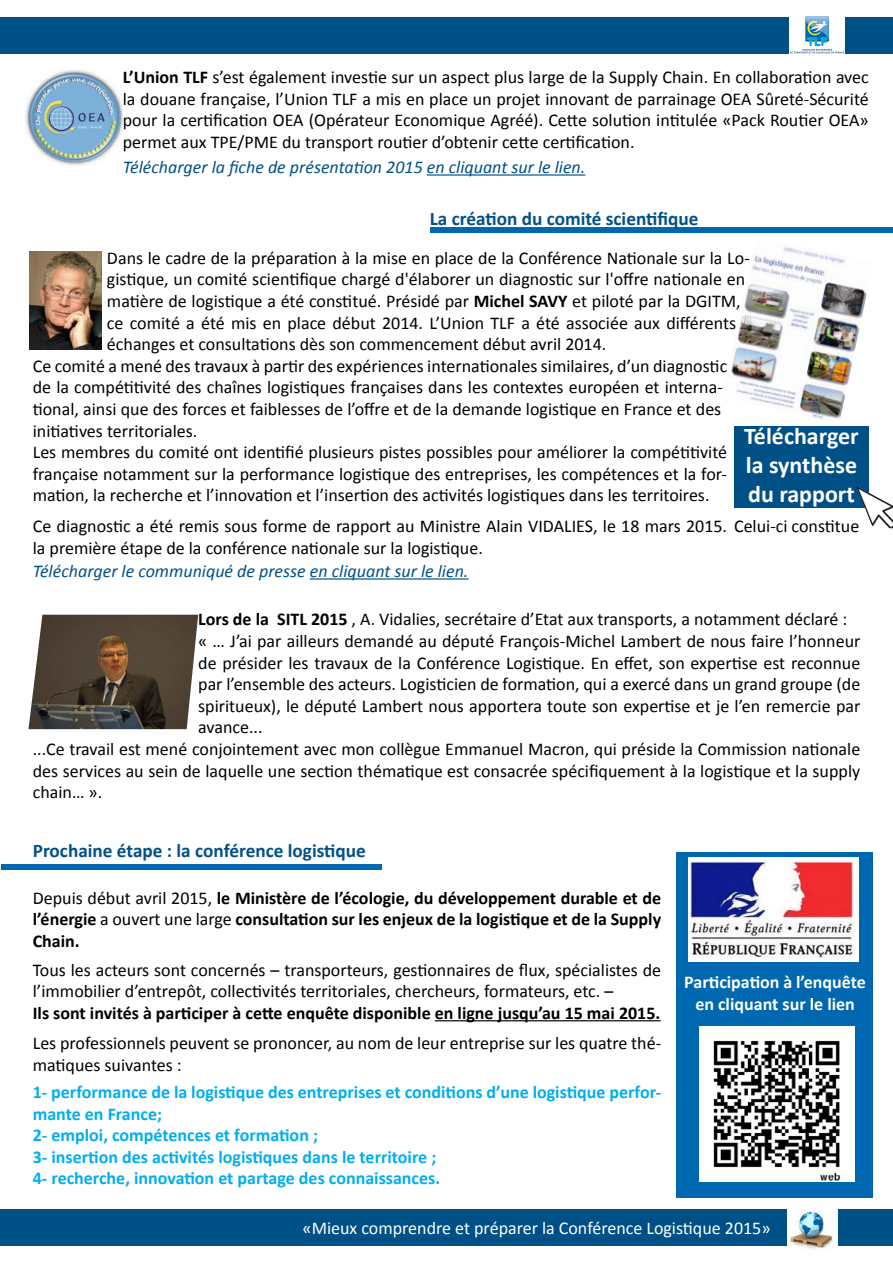
<style>
.page{position:relative;width:893px;height:1263px;background:#fff}
.page>*{position:absolute;margin:0;border:0;box-sizing:border-box;transform-origin:0 0}
.t1{font:700 24px "Calibri";color:#fff}
.t2{font:700 19.2px "Calibri";color:#005088}
.t3{font:18px/21.6px "Calibri";color:#000}
.t4{font:700 18px/21.6px "Calibri";color:#000;text-align:justify}
.t5{font:700 18px/21.6px "Calibri";color:#00aeef}
.t6{font:italic 18px "Calibri";color:#005088}
.t7{font:18px "Calibri";color:#fff}
.t8{font:700 18px/21.6px "Calibri";color:#fff;text-align:center}
.s1{font-weight:700}
.s2{font-weight:400}
</style>
<div class="page">
<img style="left:785px;top:1209px;width:54px;height:41px">
<div style="left:839px;top:1209px;width:54px;height:36px;background:#005088"></div>
<div style="left:0;top:1209px;width:786px;height:36px;background:#005088"></div>
<div style="left:845px;top:18px;width:48px;height:36px;background:#005088"></div>
<div style="left:0;top:18px;width:788px;height:36px;background:#005088"></div>
<svg style="left:790px;top:16px;width:54px;height:38px"></svg>
<div style="left:676px;top:853px;width:196px;height:345px;background:#0068b0"></div>
<hr style="left:427px;top:174px;width:158px;height:2px;background:#005088">
<div style="left:430px;top:228px;width:463px;height:5px;background:#0068b0"></div>
<hr style="left:310px;top:578px;width:158px;height:2px;background:#005088">
<img style="left:30px;top:251px;width:71px;height:99px">
<div style="left:1px;top:864px;width:381px;height:5px;background:#0068b0"></div>
<img style="left:28px;top:615px;width:170px;height:114px">
<hr style="left:435px;top:1020px;width:226px;height:1px;background:#000">
<img style="left:25px;top:70px;width:98px;height:96px">
<img style="left:688px;top:858px;width:170px;height:103px">
<img style="left:699px;top:1027px;width:155px;height:155px">
<img style="left:727px;top:246px;width:140px;height:174px">
<div style="left:734px;top:426px;width:135px;height:81px;background:#005088"></div>
<img style="left:856px;top:486px;width:37px;height:42px">
<p class="t3" style="left:123px;top:66px;width:747px;text-align:justify"><span class="s1">L’Union TLF</span> s’est également investie sur un aspect plus large de la Supply Chain. En collaboration avec la douane française, l’Union TLF a mis en place un projet innovant de parrainage OEA Sûreté-Sécurité pour la certification OEA (Opérateur Economique Agréé). Cette solution intitulée «Pack Routier OEA» permet aux TPE/PME du transport routier d’obtenir cette certification.</p>
<p class="t6" style="left:123px;top:155px;width:464px">Télécharger la fiche de présentation 2015 en cliquant sur le lien.</p>
<p class="t2" style="left:430px;top:206px;width:270px">La création du comité scientifique</p>
<p class="t3" style="left:107px;top:247px;width:644px">Dans le cadre de la préparation à la mise en place de la Conférence Nationale sur la Lo&shy;gistique, un comité scientifique chargé d'élaborer un diagnostic sur l'offre nationale en matière de logistique a été constitué. Présidé par <span class="s1">Michel SAVY</span> et piloté par la DGITM, ce comité a été mis en place début 2014. L’Union TLF a été associée aux différents échanges et consultations dès son commencement début avril 2014.</p>
<p class="t3" style="left:33px;top:355px;width:696px">Ce comité a mené des travaux à partir des expériences internationales similaires, d’un diagnostic de la compétitivité des chaînes logistiques françaises dans les contextes européen et interna&shy;tional, ainsi que des forces et faiblesses de l’offre et de la demande logistique en France et des initiatives territoriales.</p>
<p class="t3" style="left:33px;top:441px;width:696px;text-align:justify">Les membres du comité ont identifié plusieurs pistes possibles pour améliorer la compétitivité française notamment sur la performance logistique des entreprises, les compétences et la for&shy;mation, la recherche et l’innovation et l’insertion des activités logistiques dans les territoires.</p>
<p class="t3" style="left:33px;top:515px;width:828px">Ce diagnostic a été remis sous forme de rapport au Ministre Alain VIDALIES, le 18 mars 2015. Celui-ci constitue la première étape de la conférence nationale sur la logistique.</p>
<p class="t6" style="left:33px;top:559px;width:437px">Télécharger le communiqué de presse en cliquant sur le lien.</p>
<p class="t1" style="left:744px;top:421px;width:116px">Télécharger</p>
<p class="t1" style="left:746px;top:450px;width:113px">la synthèse</p>
<p class="t1" style="left:748px;top:478px;width:108px">du rapport</p>
<p class="t3" style="left:198px;top:609px;width:651px"><span class="s1">Lors de la SITL 2015</span> , A. Vidalies, secrétaire d’Etat aux transports, a notamment déclaré :</p>
<p class="t3" style="left:198px;top:630px;width:664px;text-align:justify">« … J’ai par ailleurs demandé au député François-Michel Lambert de nous faire l’honneur de présider les travaux de la Conférence Logistique. En effet, son expertise est reconnue par l’ensemble des acteurs. Logisticien de formation, qui a exercé dans un grand groupe (de spiritueux), le député Lambert nous apportera toute son expertise et je l’en remercie par avance...</p>
<p class="t3" style="left:33px;top:738px;width:829px;text-align:justify">...Ce travail est mené conjointement avec mon collègue Emmanuel Macron, qui préside la Commission nationale des services au sein de laquelle une section thématique est consacrée spécifiquement à la logistique et la supply chain… ».</p>
<p class="t2" style="left:33px;top:838px;width:335px">Prochaine étape : la conférence logistique</p>
<p class="t4" style="left:33px;top:887px;width:630px"><span class="s2">Depuis début avril 2015,</span> le Ministère de l’écologie, du développement durable et de l’énergie <span class="s2">a ouvert une large</span> consultation sur les enjeux de la logistique et de la Supply Chain.</p>
<p class="t3" style="left:33px;top:959px;width:630px">Tous les acteurs sont concernés – transporteurs, gestionnaires de flux, spécialistes de l’immobilier d’entrepôt, collectivités territoriales, chercheurs, formateurs, etc. –</p>
<p class="t4" style="left:33px;top:1002px;width:629px">Ils sont invités à participer à cette enquête disponible en ligne jusqu’au 15 mai 2015.</p>
<p class="t3" style="left:33px;top:1033px;width:630px">Les professionnels peuvent se prononcer, au nom de leur entreprise sur les quatre thé&shy;matiques suivantes :</p>
<p class="t5" style="left:33px;top:1081px;width:630px">1- performance de la logistique des entreprises et conditions d’une logistique perfor&shy;mante en France;</p>
<p class="t5" style="left:33px;top:1124px;width:287px">2- emploi, compétences et formation ;</p>
<p class="t5" style="left:33px;top:1146px;width:405px">3- insertion des activités logistiques dans le territoire ;</p>
<p class="t5" style="left:33px;top:1167px;width:409px">4- recherche, innovation et partage des connaissances.</p>
<p class="t8" style="left:684px;top:971px;width:183px">Participation à l’enquête en cliquant sur le lien</p>
<p class="t7" style="left:302px;top:1217px;width:470px">«Mieux comprendre et préparer la Conférence Logistique 2015»</p>
</div>
